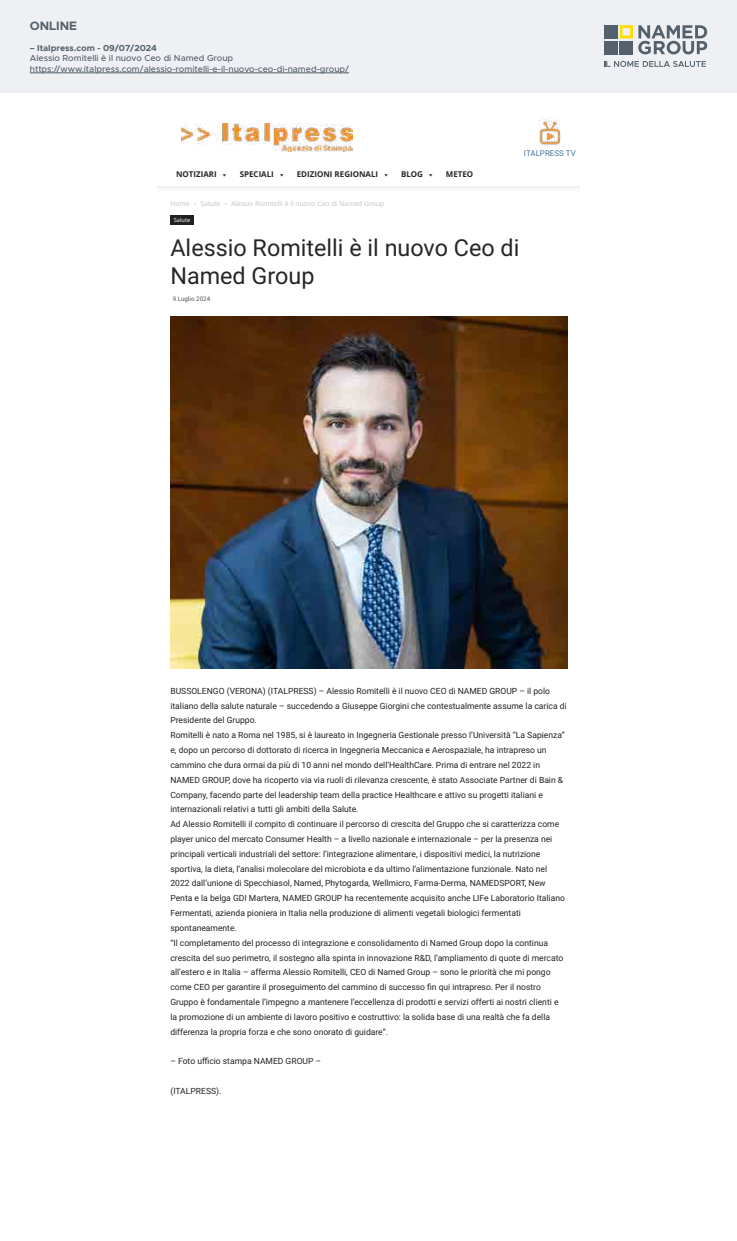
<style>
.page{position:relative;width:737px;height:1241px;background:#fff}
.page>*{position:absolute;margin:0;border:0;box-sizing:border-box;transform-origin:0 0}
.t1{font:23.36px/28.5px "Roboto";color:#262626}
.t2{font:700 12.25px "Metropolis";color:#54616c}
.t3{font:500 8.75px/10.5px "Metropolis";color:#54616c}
.t4{font:700 8.75px "Metropolis";color:#54616c}
.t5{font:8.58px/14.8px "Roboto";color:#222}
.t6{font:700 7.96px "Open Sans Roman";color:#262626}
.t7{font:7.96px "Roboto";color:#4774a1}
.t8{font:6.83px "Open Sans";color:#c3c3c3}
.t9{font:6.3px "Roboto";color:#555}
.t10{font:5.69px "Open Sans";color:#fff}
</style>
<div class="page">
<div style="left:0;top:0;width:737px;height:92px;background:#eff0f3"></div>
<svg style="left:619px;top:25px;width:88px;height:29px"></svg>
<div style="left:604px;top:25px;width:13px;height:13px;background:#54616c"></div>
<div style="left:604px;top:41px;width:13px;height:13px;background:#54616c"></div>
<div style="left:619px;top:41px;width:14px;height:13px;background:#54616c"></div>
<svg style="left:604px;top:61px;width:102px;height:6px"></svg>
<hr style="left:30px;top:73px;width:319px;height:1px;background:#54616c">
<div style="left:170px;top:215px;width:24px;height:10px;background:#222"></div>
<img style="left:170px;top:316px;width:397px;height:352px">
<img style="left:182px;top:124px;width:171px;height:27px">
<img style="left:539px;top:118px;width:22px;height:28px">
<div style="left:157px;top:186px;width:422px;height:7px;background:#f9f9f9"></div>
<h2 class="t2" style="left:30px;top:18px;width:49px">ONLINE</h2>
<p class="t4" style="left:30px;top:42px;width:129px">– Italpress.com - 09/07/2024</p>
<p class="t3" style="left:30px;top:53px;width:321px">Alessio Romitelli è il nuovo Ceo di Named Group https://www.italpress.com/alessio-romitelli-e-il-nuovo-ceo-di-named-group/</p>
<p class="t6" style="left:176px;top:170px;width:42px">NOTIZIARI</p>
<p class="t6" style="left:240px;top:170px;width:36px">SPECIALI</p>
<p class="t6" style="left:297px;top:170px;width:83px">EDIZIONI REGIONALI</p>
<p class="t6" style="left:401px;top:170px;width:23px">BLOG</p>
<p class="t6" style="left:446px;top:170px;width:29px">METEO</p>
<p class="t7" style="left:524px;top:148px;width:53px">ITALPRESS TV</p>
<p class="t8" style="left:170px;top:199px;width:21px">Home</p>
<p class="t8" style="left:200px;top:199px;width:21px">Salute</p>
<p class="t8" style="left:231px;top:199px;width:155px">Alessio Romitelli è il nuovo Ceo di Named Group</p>
<p class="t10" style="left:174px;top:216px;width:18px">Salute</p>
<h1 class="t1" style="left:170px;top:232px;width:350px">Alessio Romitelli è il nuovo Ceo di<br>Named Group</h1>
<p class="t9" style="left:173px;top:294px;width:39px">9 Luglio 2024</p>
<p class="t5" style="left:170px;top:683px;width:398px">BUSSOLENGO (VERONA) (ITALPRESS) – Alessio Romitelli è il nuovo CEO di NAMED GROUP – il polo italiano della salute naturale – succedendo a Giuseppe Giorgini che contestualmente assume la carica di Presidente del Gruppo.<br>Romitelli è nato a Roma nel 1985, si è laureato in Ingegneria Gestionale presso l’Università “La Sapienza” e, dopo un percorso di dottorato di ricerca in Ingegneria Meccanica e Aerospaziale, ha intrapreso un cammino che dura ormai da più di 10 anni nel mondo dell’HealthCare. Prima di entrare nel 2022 in NAMED GROUP, dove ha ricoperto via via ruoli di rilevanza crescente, è stato Associate Partner di Bain &amp; Company, facendo parte del leadership team della practice Healthcare e attivo su progetti italiani e internazionali relativi a tutti gli ambiti della Salute.<br>Ad Alessio Romitelli il compito di continuare il percorso di crescita del Gruppo che si caratterizza come player unico del mercato Consumer Health – a livello nazionale e internazionale – per la presenza nei principali verticali industriali del settore: l’integrazione alimentare, i dispositivi medici, la nutrizione sportiva, la dieta, l’analisi molecolare del microbiota e da ultimo l’alimentazione funzionale. Nato nel 2022 dall’unione di Specchiasol, Named, Phytogarda, Wellmicro, Farma-Derma, NAMEDSPORT, New Penta e la belga GDI Martera, NAMED GROUP ha recentemente acquisito anche LIFe Laboratorio Italiano Fermentati, azienda pioniera in Italia nella produzione di alimenti vegetali biologici fermentati spontaneamente.<br>“Il completamento del processo di integrazione e consolidamento di Named Group dopo la continua crescita del suo perimetro, il sostegno alla spinta in innovazione R&amp;D, l’ampliamento di quote di mercato all’estero e in Italia – afferma Alessio Romitelli, CEO di Named Group – sono le priorità che mi pongo come CEO per garantire il proseguimento del cammino di successo an qui intrapreso. Per il nostro Gruppo è fondamentale l’impegno a mantenere l’eccellenza di prodotti e servizi offerti ai nostri clienti e la promozione di un ambiente di lavoro positivo e costruttivo: la solida base di una realtà che fa della differenza la propria forza e che sono onorato di guidare”.</p>
<p class="t5" style="left:170px;top:1053px;width:152px">– Foto ubcio stampa NAMED GROUP –</p>
<p class="t5" style="left:170px;top:1082px;width:52px">(ITALPRESS).</p>
</div>
